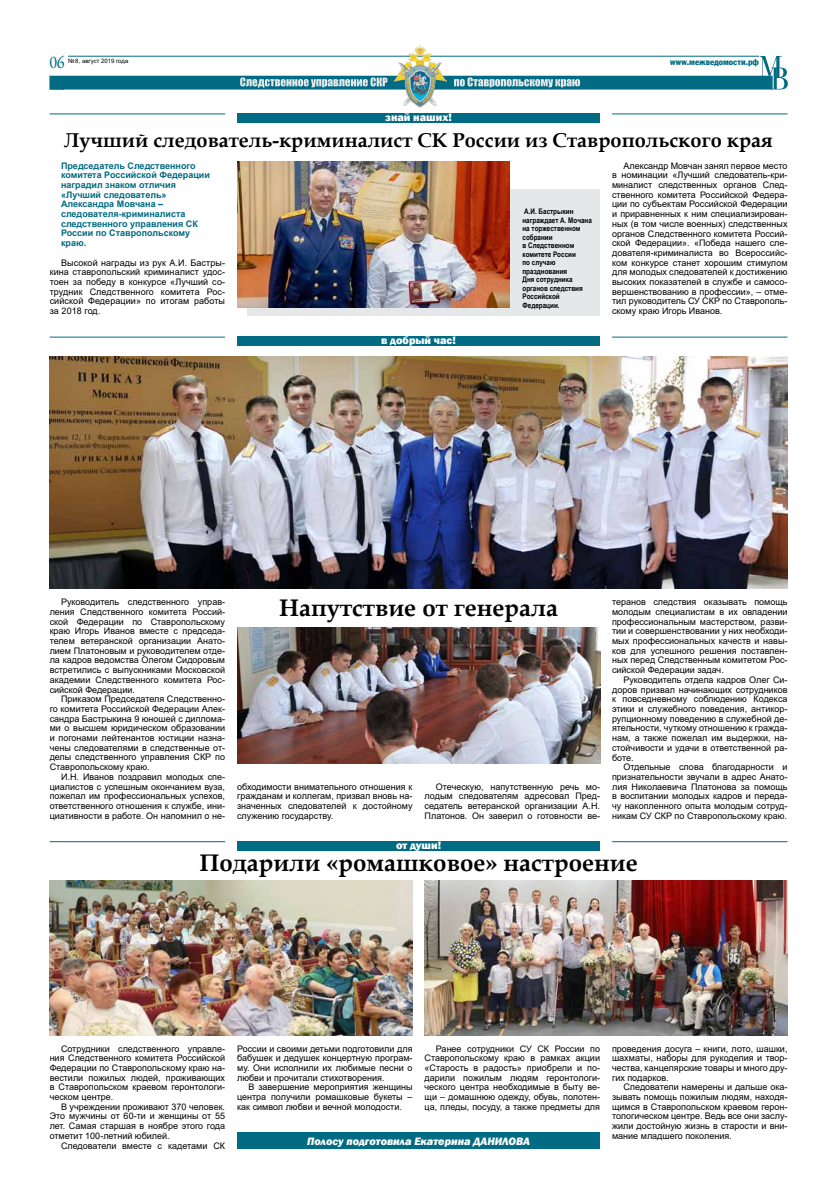
<style>
.page{position:relative;width:823px;height:1191px;background:#fff}
.page>*{position:absolute;margin:0;border:0;box-sizing:border-box;transform-origin:0 0}
.t1{font:700 24px "Book Antiqua";color:#000}
.t2{font:700 20px "Book Antiqua";color:#000}
.t3{font:18px "Garamond Premr Pro";color:#006b82;scale:.9 1}
.t4{font:italic 800 11px "Franklin Gothic";color:#fff}
.t5{font:800 11px "Franklin Gothic";color:#fff}
.t6{font:9px/9.7px "Arial";color:#000;text-align:justify}
.t7{font:700 9px/9.7px "Arial";color:#006b82}
.t8{font:9px "Fagot Condensed";color:#006b82}
.t9{font:700 7.7px/8.5px "Arial Narrow";color:#000}
.t10{font:6px "Arial";color:#000}
</style>
<div class="page">
<div style="left:247px;top:189px;width:352px;height:126px;background:#e6e7e8"></div>
<div style="left:237px;top:113px;width:362px;height:10px;background:#006b82"></div>
<div style="left:237px;top:336px;width:362px;height:10px;background:#006b82"></div>
<div style="left:237px;top:841px;width:362px;height:10px;background:#006b82"></div>
<hr style="left:611px;top:113px;width:176px;height:1px;background:#006b82">
<hr style="left:50px;top:113px;width:175px;height:1px;background:#006b82">
<hr style="left:50px;top:336px;width:175px;height:1px;background:#006b82">
<hr style="left:50px;top:841px;width:175px;height:1px;background:#006b82">
<hr style="left:611px;top:336px;width:176px;height:1px;background:#006b82">
<hr style="left:611px;top:841px;width:176px;height:1px;background:#006b82">
<svg style="left:49px;top:56px;width:738px;height:34px"></svg>
<img style="left:393px;top:45px;width:53px;height:63px">
<div style="left:237px;top:1132px;width:362px;height:16px;background:#006b82"></div>
<img style="left:237px;top:162px;width:272px;height:145px">
<img style="left:237px;top:627px;width:362px;height:136px">
<img style="left:50px;top:356px;width:737px;height:233px">
<img style="left:424px;top:880px;width:363px;height:155px">
<img style="left:50px;top:880px;width:362px;height:155px">
<h3 class="t3" style="left:50px;top:51px;width:18px">06</h3>
<p class="t10" style="left:68px;top:57px;width:62px">№8, август 2019 года</p>
<p class="t8" style="left:670px;top:57px;width:90px">www.межведомости.рф</p>
<p class="t5" style="left:385px;top:110px;width:68px">знай наших!</p>
<h2 class="t2" style="left:64px;top:127px;width:709px">Лучший следователь-криминалист СК России из Ставропольского края</h2>
<p class="t7" style="left:61px;top:161px;width:150px">Председатель Следственного комитета Российской Федерации наградил знаком отличия «Лучший следователь»<br>Александра Мовчана – следователя-криминалиста следственного управления СК<br>России по Ставропольскому краю.</p>
<p class="t6" style="left:50px;top:257px;width:177px;text-indent:11px">Высокой награды из рук А.И. Бастры&shy;кина ставропольский криминалист удос&shy;тоен за победу в конкурсе «Лучший со&shy;трудник Следственного комитета Рос&shy;сийской Федерации» по итогам работы за 2018 год.</p>
<p class="t5" style="left:381px;top:333px;width:76px">в добрый час!</p>
<p class="t9" style="left:522px;top:207px;width:71px">А.И. Бастрыкин награждает А. Мочана на торжественном собрании<br>в Следственном комитете России<br>по случаю празднования<br>Дня сотрудника органов следствия<br>Российской<br>Федерации.</p>
<p class="t6" style="left:611px;top:160px;width:177px;text-indent:11px">Александр Мовчан занял первое место в номинации «Лучший следователь-кри&shy;миналист следственных органов След&shy;ственного комитета Российской Федера&shy;ции по субъектам Российской Федерации и приравненных к ним специализирован&shy;ных (в том числе военных) следственных органов Следственного комитета Россий&shy;ской Федерации». «Победа нашего сле&shy;дователя-криминалиста во Всероссийс&shy;ком конкурсе станет хорошим стимулом для молодых следователей к достижению высоких показателей в службе и самосо&shy;вершенствованию в профессии», – отме&shy;тил руководитель СУ СКР по Ставрополь&shy;скому краю Игорь Иванов.</p>
<p class="t6" style="left:50px;top:597px;width:177px;text-indent:11px">Руководитель следственного управ&shy;ления Следственного комитета Россий&shy;ской Федерации по Ставропольскому краю Игорь Иванов вместе с председа&shy;телем ветеранской организации Анато&shy;лием Платоновым и руководителем отде&shy;ла кадров ведомства Олегом Сидоровым встретились с выпускниками Московской академии Следственного комитета Рос&shy;сийской Федерации.</p>
<p class="t6" style="left:50px;top:694px;width:177px;text-indent:11px">Приказом Председателя Следственно&shy;го комитета Российской Федерации Алек&shy;сандра Бастрыкина 9 юношей с диплома&shy;ми о высшем юридическом образовании и погонами лейтенантов юстиции назна&shy;чены следователями в следственные от&shy;делы следственного управления СКР по Ставропольскому краю.</p>
<p class="t6" style="left:50px;top:772px;width:177px;text-indent:11px">И.Н. Иванов поздравил молодых спе&shy;циалистов с успешным окончанием вуза, пожелал им профессиональных успехов, ответственного отношения к службе, ини&shy;циативности в работе. Он напомнил о не-</p>
<h1 class="t1" style="left:279px;top:591px;width:280px">Напутствие от генерала</h1>
<p class="t6" style="left:237px;top:781px;width:177px">обходимости внимательного отношения к гражданам и коллегам, призвал вновь на&shy;значенных следователей к достойному служению государству.</p>
<p class="t6" style="left:424px;top:781px;width:177px;text-indent:11px">Отеческую, напутственную речь мо&shy;лодым следователям адресовал Пред&shy;седатель ветеранской организации А.Н.<br>Платонов. Он заверил о готовности ве-</p>
<p class="t5" style="left:396px;top:838px;width:47px">от души!</p>
<p class="t6" style="left:611px;top:597px;width:177px">теранов следствия оказывать помощь молодым специалистам в их овладении профессиональным мастерством, разви&shy;тии и совершенствовании у них необходи&shy;мых профессиональных качеств и навы&shy;ков для успешного решения поставлен&shy;ных перед Следственным комитетом Рос&shy;сийской Федерации задач.</p>
<p class="t6" style="left:611px;top:675px;width:177px;text-indent:11px">Руководитель отдела кадров Олег Си&shy;доров призвал начинающих сотрудников к повседневному соблюдению Кодекса этики и служебного поведения, антикор&shy;рупционному поведению в служебной де&shy;ятельности, чуткому отношению к гражда&shy;нам, а также пожелал им выдержки, на&shy;стойчивости и удачи в ответственной ра&shy;боте.</p>
<p class="t6" style="left:611px;top:762px;width:177px;text-indent:11px">Отдельные слова благодарности и признательности звучали в адрес Анато&shy;лия Николаевича Платонова за помощь в воспитании молодых кадров и переда&shy;чу накопленного опыта молодым сотруд&shy;никам СУ СКР по Ставропольскому краю.</p>
<h1 class="t1" style="left:199px;top:846px;width:439px">Подарили «ромашковое» настроение</h1>
<p class="t6" style="left:50px;top:1043px;width:177px;text-indent:11px">Сотрудники следственного управле&shy;ния Следственного комитета Российской Федерации по Ставропольскому краю на&shy;вестили пожилых людей, проживающих в Ставропольском краевом геронтологи&shy;ческом центре.</p>
<p class="t6" style="left:50px;top:1101px;width:177px;text-indent:11px">В учреждении проживают 370 человек.<br>Это мужчины от 60-ти и женщины от 55 лет. Самая старшая в ноябре этого года отметит 100-летний юбилей.</p>
<p class="t6" style="left:61px;top:1140px;width:165px">Следователи вместе с кадетами СК</p>
<p class="t6" style="left:237px;top:1043px;width:177px">России и своими детьми подготовили для бабушек и дедушек концертную програм&shy;му. Они исполнили их любимые песни о любви и прочитали стихотворения.</p>
<p class="t6" style="left:237px;top:1082px;width:177px;text-indent:11px">В завершение мероприятия женщины центра получили ромашковые букеты – как символ любви и вечной молодости.</p>
<p class="t6" style="left:424px;top:1043px;width:177px;text-indent:11px">Ранее сотрудники СУ СК России по Ставропольскому краю в рамках акции «Старость в радость» приобрели и по&shy;дарили пожилым людям геронтологи&shy;ческого центра необходимые в быту ве&shy;щи – домашнюю одежду, обувь, полотен&shy;ца, пледы, посуду, а также предметы для</p>
<p class="t4" style="left:307px;top:1133px;width:224px">Полосу подготовила Екатерина Данилова</p>
<p class="t6" style="left:611px;top:1043px;width:177px">проведения досуга – книги, лото, шашки, шахматы, наборы для рукоделия и твор&shy;чества, канцелярские товары и много дру&shy;гих подарков.</p>
<p class="t6" style="left:611px;top:1082px;width:177px;text-indent:11px">Следователи намерены и дальше ока&shy;зывать помощь пожилым людям, находя&shy;щимся в Ставропольском краевом герон&shy;тологическом центре. Ведь все они заслу&shy;жили достойную жизнь в старости и вни&shy;мание младшего поколения.</p>
</div>
